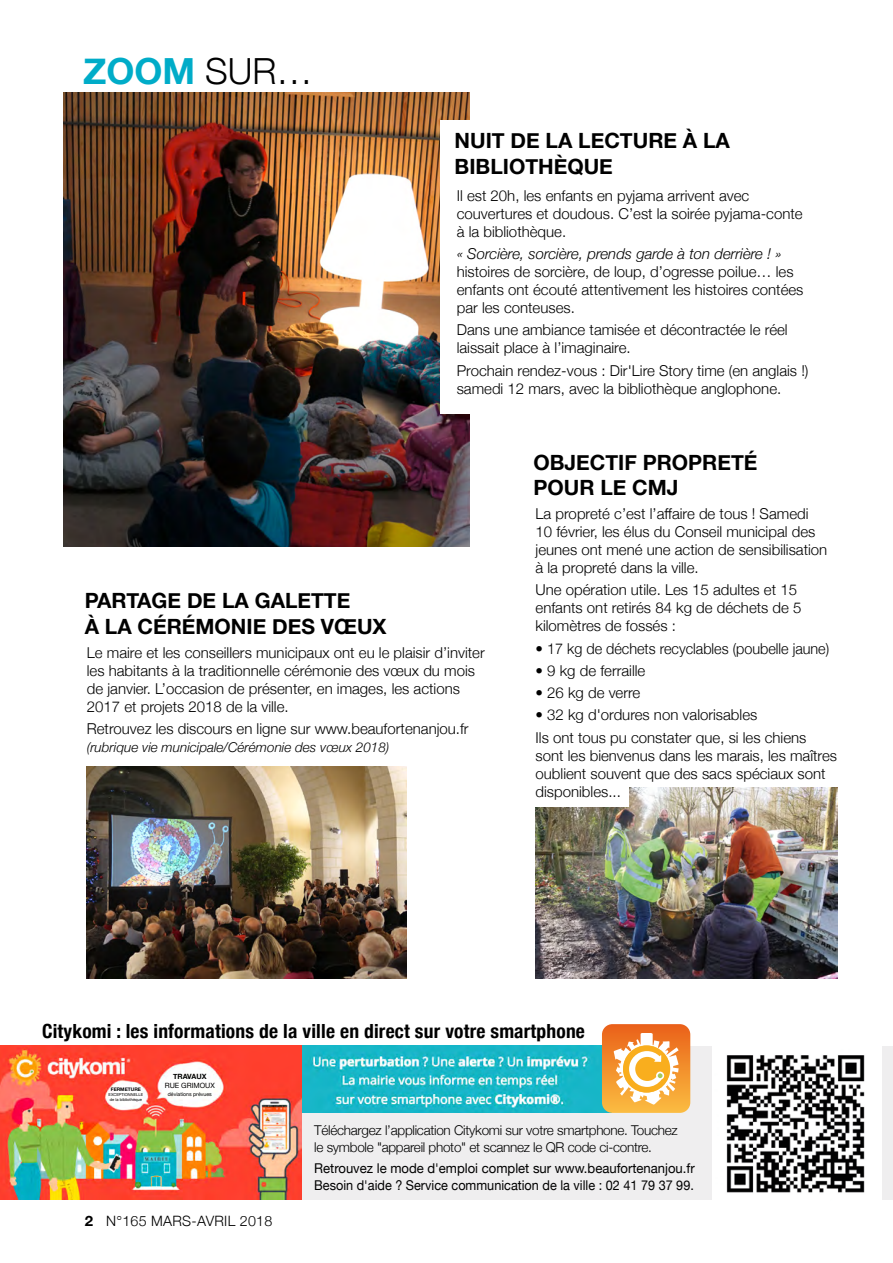
<style>
.page{position:relative;width:893px;height:1263px;background:#fff}
.page>*{position:absolute;margin:0;border:0;box-sizing:border-box;transform-origin:0 0}
.t1{font:700 36px "Helvetica Neue";color:#00acc8}
.t2{font:700 21px/25.5px "Helvetica Neue";color:#000}
.t3{font:700 condensed 19.5px "Helvetica Neue";letter-spacing:.01em;color:#000}
.t4{font:300 15px/18px "Helvetica Neue";color:#000}
.t5{font:italic 300 15px "Helvetica Neue";color:#000}
.t6{font:300 14.25px "Helvetica Neue";letter-spacing:.02em;color:#000}
.t7{font:300 13.5px/16.5px "Helvetica Neue";letter-spacing:-.02em;color:#000}
.t8{font:13.5px "Helvetica Neue";color:#000}
.t9{font:13.5px "Helvetica Neue";color:#000;scale:.94 1}
.t10{font:italic 300 13.5px "Helvetica Neue";color:#000}
.t11{font:7.2px "Helvetica Neue";color:#000}
.t12{font:700 7.2px "Helvetica Neue";color:#000}
.t13{font:5.25px "Helvetica Neue";color:#000}
.t14{font:700 4.8px "Helvetica Neue";color:#000}
.t15{font:4.05px/4.8px "Helvetica Neue";color:#000;text-align:center}
.s1{font-weight:300;color:#000}
.s2{font-weight:700}
</style>
<div class="page">
<div style="left:228px;top:1046px;width:665px;height:153px;background:#efeeef"></div>
<img style="left:712px;top:1046px;width:167px;height:153px">
<img style="left:301px;top:1046px;width:301px;height:66px">
<img style="left:0;top:1046px;width:301px;height:153px">
<svg style="left:602px;top:1024px;width:88px;height:89px;background:#f5ad5b"></svg>
<img style="left:64px;top:92px;width:406px;height:454px">
<img style="left:536px;top:787px;width:301px;height:191px">
<div style="left:440px;top:120px;width:248px;height:294px;background:#fff"></div>
<img style="left:87px;top:767px;width:320px;height:211px">
<div style="left:526px;top:756px;width:103px;height:50px;background:#fff"></div>
<h1 class="t1" style="left:83px;top:43px;width:231px">ZOOM <span class="s1">SUR…</span></h1>
<h2 class="t2" style="left:455px;top:128px;width:277px">NUIT DE LA LECTURE À LA<br>BIBLIOTHÈQUE</h2>
<p class="t4" style="left:457px;top:186px;width:347px">Il est 20h, les enfants en pyjama arrivent avec couvertures et doudous. C’est la soirée pyjama-conte à la bibliothèque.</p>
<p class="t5" style="left:457px;top:242px;width:327px">« Sorcière, sorcière, prends garde à ton derrière ! »</p>
<p class="t4" style="left:457px;top:262px;width:348px">histoires de sorcière, de loup, d’ogresse poilue… les enfants ont écouté attentivement les histoires contées par les conteuses.</p>
<p class="t4" style="left:457px;top:320px;width:332px">Dans une ambiance tamisée et décontractée le réel laissait place à l’imaginaire.</p>
<p class="t4" style="left:457px;top:360px;width:353px">Prochain rendez-vous : Dir'Lire Story time (en anglais !) samedi 12 mars, avec la bibliothèque anglophone.</p>
<h2 class="t2" style="left:533px;top:450px;width:226px">OBJECTIF PROPRETÉ<br>POUR LE CMJ</h2>
<h2 class="t2" style="left:85px;top:589px;width:303px">PARTAGE DE LA GALETTE<br>À LA CÉRÉMONIE DES VŒUX</h2>
<p class="t4" style="left:87px;top:643px;width:399px">Le maire et les conseillers municipaux ont eu le plaisir d’inviter les habitants à la traditionnelle cérémonie des vœux du mois de janvier. L’occasion de présenter, en images, les actions 2017 et projets 2018 de la ville.</p>
<p class="t4" style="left:87px;top:719px;width:383px">Retrouvez les discours en ligne sur www.beaufortenanjou.fr</p>
<p class="t10" style="left:87px;top:737px;width:304px">(rubrique vie municipale/Cérémonie des vœux 2018)</p>
<p class="t4" style="left:536px;top:504px;width:293px">La propreté c’est l’affaire de tous ! Samedi 10 février, les élus du Conseil municipal des jeunes ont mené une action de sensibilisation à la propreté dans la ville.</p>
<p class="t4" style="left:536px;top:580px;width:267px">Une opération utile. Les 15 adultes et 15 enfants ont retirés 84 kg de déchets de 5 kilomètres de fossés :</p>
<p class="t4" style="left:536px;top:638px;width:295px">• 17 kg de déchets recyclables (poubelle jaune)</p>
<p class="t4" style="left:536px;top:661px;width:111px">• 9 kg de ferraille</p>
<p class="t4" style="left:536px;top:683px;width:106px">• 26 kg de verre</p>
<p class="t4" style="left:536px;top:703px;width:272px;line-height:22.2px">• 32 kg d'ordures non valorisables<br>Ils ont tous pu constater que, si les chiens</p>
<p class="t4" style="left:536px;top:745px;width:303px">sont les bienvenus dans les marais, les maîtres oublient souvent que des sacs spéciaux sont disponibles...</p>
<h3 class="t3" style="left:42px;top:1015px;width:544px">Citykomi : les informations de la ville en direct sur votre smartphone</h3>
<p class="t14" style="left:111px;top:1086px;width:32px">FERMETURE</p>
<p class="t15" style="left:109px;top:1092px;width:36px">EXCEPTIONNELLE de la bibliothèque</p>
<p class="t12" style="left:173px;top:1071px;width:35px">TRAVAUX</p>
<p class="t11" style="left:165px;top:1081px;width:52px">RUE GRIMOUX</p>
<p class="t13" style="left:168px;top:1090px;width:45px">déviations prévues</p>
<p class="t6" style="left:85px;top:1209px;width:189px"><span class="s2">2</span> N°165 MARS-AVRIL 2018</p>
<p class="t7" style="left:314px;top:1121px;width:365px">Téléchargez l’application Citykomi sur votre smartphone. Touchez le symbole "appareil photo" et scannez le QR code ci-contre.</p>
<p class="t8" style="left:314px;top:1159px;width:382px">Retrouvez le mode d'emploi complet sur www.beaufortenanjou.fr</p>
<p class="t9" style="left:314px;top:1175px;width:405px">Besoin d'aide ? Service communication de la ville : 02 41 79 37 99.</p>
</div>
